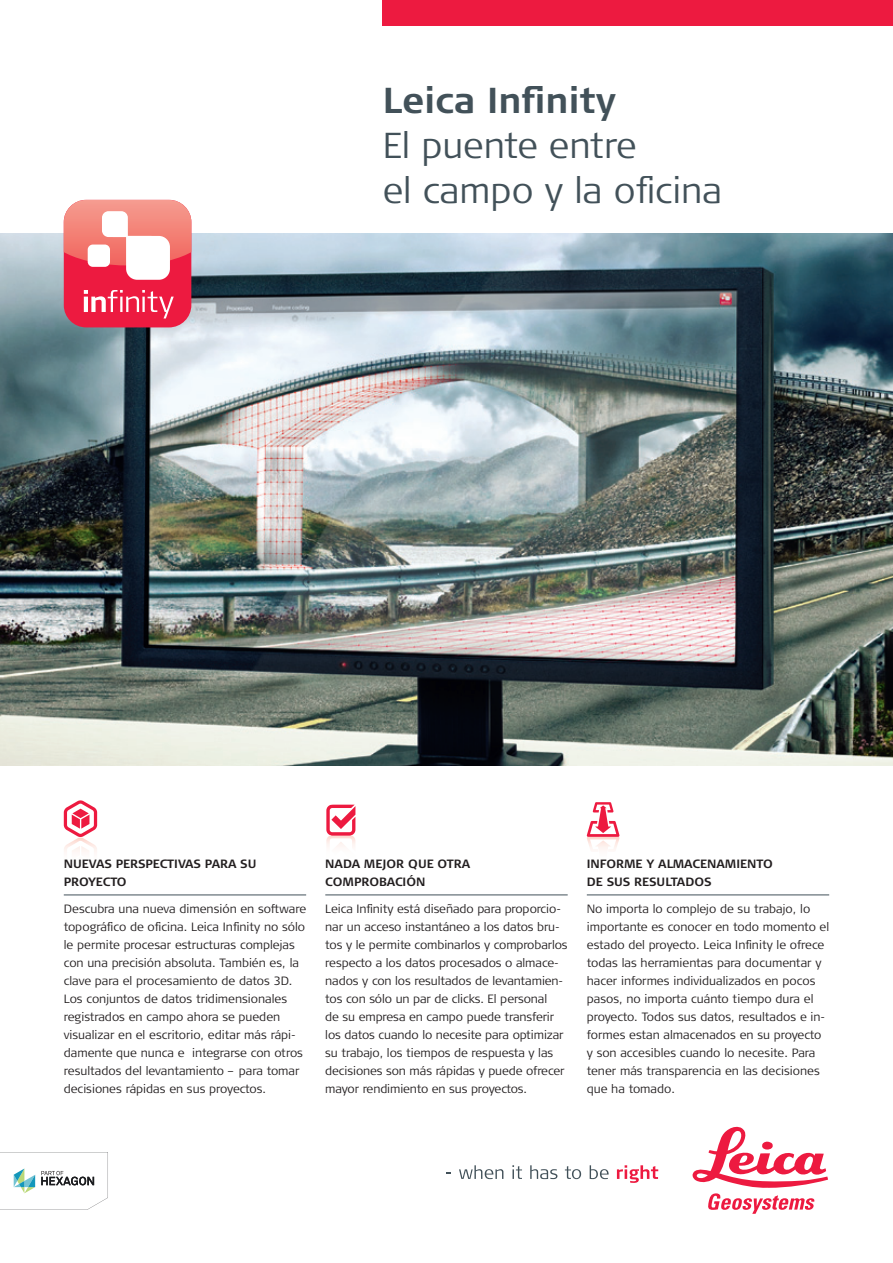
<style>
.page{position:relative;width:893px;height:1263px;background:#fff}
.page>*{position:absolute;margin:0;border:0;box-sizing:border-box;transform-origin:0 0}
.t1{font:300 36px/45px "Signa Column";color:#425159}
.t2{font:700 36px "Signa Column";color:#425159}
.t3{font:300 12px/18px "Signa Column";letter-spacing:-.005em;color:#231f20}
.t4{font:700 12px/18px "Signa Column";color:#231f20}
</style>
<div class="page">
<div style="left:383px;top:0;width:510px;height:26px;background:#ed1a40"></div>
<svg style="left:459px;top:1165px;width:44px;height:14px"></svg>
<svg style="left:512px;top:1165px;width:10px;height:14px"></svg>
<svg style="left:530px;top:1165px;width:27px;height:14px"></svg>
<svg style="left:565px;top:1166px;width:16px;height:13px"></svg>
<svg style="left:590px;top:1165px;width:19px;height:14px"></svg>
<svg style="left:617px;top:1165px;width:41px;height:18px"></svg>
<svg style="left:692px;top:1127px;width:136px;height:87px"></svg>
<svg style="left:0;top:1152px;width:108px;height:58px"></svg>
<img style="left:0;top:234px;width:893px;height:531px">
<div style="left:64px;top:200px;width:127px;height:127px;background:#ed1a40;border-radius:22px"></div>
<svg style="left:84px;top:290px;width:90px;height:28px"></svg>
<svg style="left:64px;top:200px;width:127px;height:80px"></svg>
<div style="left:88px;top:245px;width:22px;height:22px;background:#fff;border-radius:5px"></div>
<svg style="left:64px;top:800px;width:33px;height:37px"></svg>
<img style="left:64px;top:837px;width:33px;height:15px">
<img style="left:326px;top:836px;width:29px;height:11px">
<svg style="left:326px;top:805px;width:29px;height:31px"></svg>
<img style="left:587px;top:837px;width:32px;height:13px">
<svg style="left:587px;top:802px;width:32px;height:35px"></svg>
<hr style="left:587px;top:895px;width:242px;height:1px;background:#425159">
<hr style="left:64px;top:895px;width:242px;height:1px;background:#425159">
<hr style="left:325px;top:895px;width:243px;height:1px;background:#425159">
<h1 class="t2" style="left:383px;top:79px;width:235px">LEICA INFINITY</h1>
<h1 class="t1" style="left:383px;top:123px;width:341px">El puente entre<br>el campo y la oficina</h1>
<p class="t4" style="left:64px;top:855px;width:194px">N UEVAS PERSPECTIVAS PARA SU<br>PROYECTO</p>
<p class="t3" style="left:64px;top:900px;width:244px">Descubra una nueva dimensión en software topográfico de oficina. Leica Infinity no sólo le permite procesar estructuras complejas con una precisión absoluta. También es, la clave para el procesamiento de datos 3D.<br>Los conjuntos de datos tridimensionales registrados en campo ahora se pueden visualizar en el escritorio, editar más rápi&shy;damente que nunca e integrarse con otros resultados del levantamiento – para tomar decisiones rápidas en sus proyectos.</p>
<p class="t4" style="left:325px;top:855px;width:146px">NADA MEJOR QUE OTRA<br>COMPROBACI ÓN</p>
<p class="t3" style="left:325px;top:900px;width:244px">Leica Infinity está diseñado para proporcio&shy;nar un acceso instantáneo a los datos bru&shy;tos y le permite combinarlos y comprobarlos respecto a los datos procesados o almace&shy;nados y con los resultados de levantamien&shy;tos con sólo un par de clicks. El personal<br>de su empresa en campo puede transferir los datos cuando lo necesite para optimizar su trabajo, los tiempos de respuesta y las decisiones son más rápidas y puede ofrecer mayor rendimiento en sus proyectos.</p>
<p class="t4" style="left:587px;top:855px;width:187px">INFORME Y ALMACENAMI ENTO<br>DE SUS RESULTADOS</p>
<p class="t3" style="left:587px;top:900px;width:244px">No importa lo complejo de su trabajo, lo importante es conocer en todo momento el estado del proyecto. Leica Infinity le ofrece todas las herramientas para documentar y hacer informes individualizados en pocos pasos, no importa cuánto tiempo dura el proyecto. Todos sus datos, resultados e in&shy;formes estan almacenados en su proyecto y son accesibles cuando lo necesite. Para tener más transparencia en las decisiones que ha tomado.</p>
</div>
